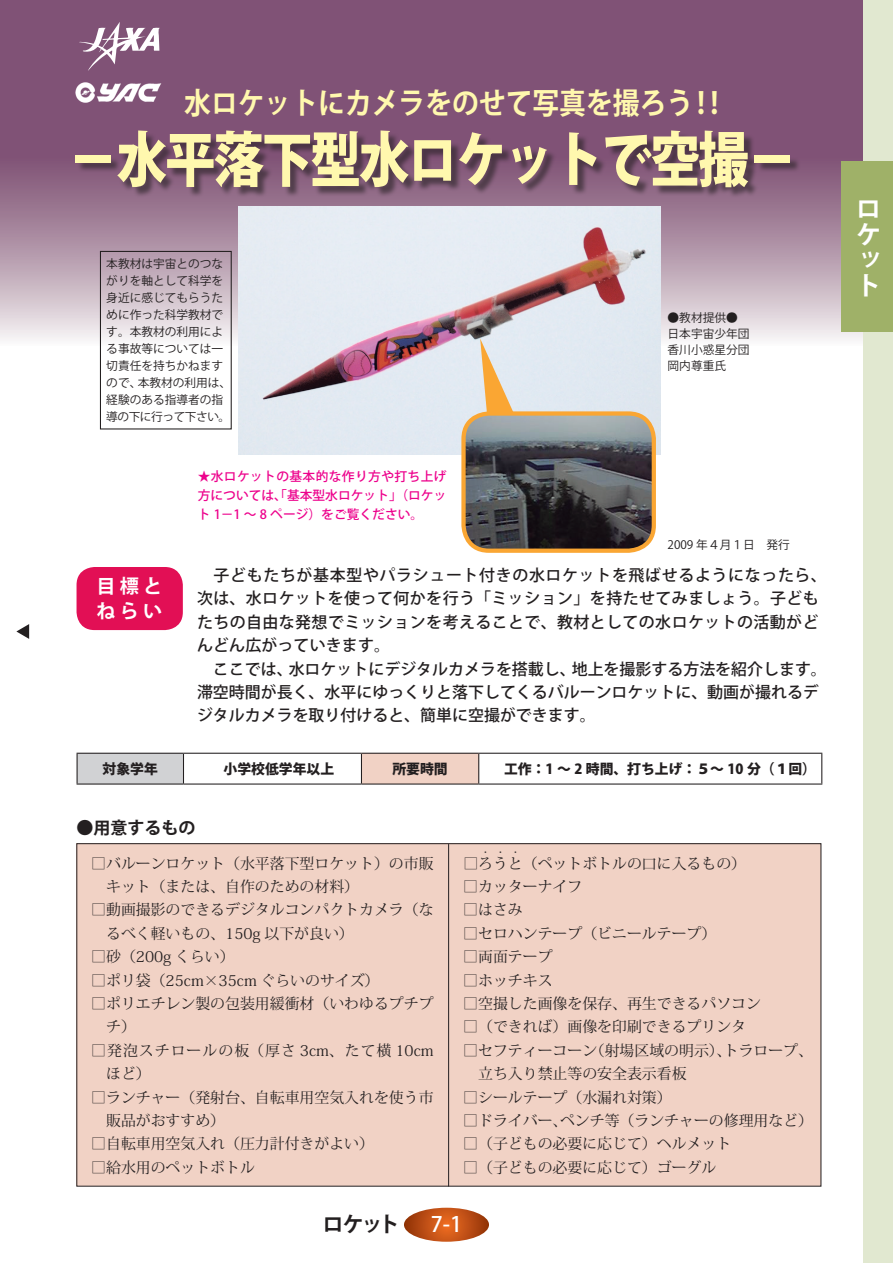
<style>
.page{position:relative;width:893px;height:1263px;background:#fff}
.page>*{position:absolute;margin:0;border:0;box-sizing:border-box;transform-origin:0 0}
.t1{font:800 59.55px "Koz Go Std";letter-spacing:-.04em;color:#fff8ae;scale:.85 1}
.t2{font:700 29.7px "Koz Go Std";color:#fff8ae;scale:.9 1}
.t3{font:700 25.5px/25.5px "Koz Go Std";color:#fff;text-align:justify}
.t4{font:700 21.3px "Koz Go Std";color:#231f20}
.t5{font:500 21.3px "Koz Go Std";color:#fff}
.t6{font:700 19.2px/25.5px "Koz Go Std";letter-spacing:.22em;color:#fff}
.t7{font:700 16.95px "Koz Go Std";color:#231f20}
.t8{font:500 15.9px/23.4px "Koz Go Std";letter-spacing:.025em;color:#231f20}
.t9{font:14.85px/23.4px "Koz Min Std";color:#231f20}
.t10{font:14.85px/23.4px "Koz Min Std";letter-spacing:.07em;color:#231f20}
.t11{font:800 13.8px "Koz Go Std";color:#231f20}
.t12{font:500 12.75px/19.2px "Koz Go Std";color:#ed028c;text-align:justify}
.t13{font:11.7px/17px "Koz Go Std";color:#231f20}
.t14{font:7.5px "Koz Min Std";color:#231f20}
</style>
<div class="page">
<svg style="left:404px;top:1208px;width:85px;height:34px;background:#c15218"></svg>
<div style="left:0;top:0;width:893px;height:157px;background:#805276"></div>
<div style="left:0;top:157px;width:893px;height:188px;background:linear-gradient(to bottom,#7b4c6e,#f2eef0)"></div>
<div style="left:863px;top:0;width:30px;height:1263px;background:#e1e8d0"></div>
<div style="left:842px;top:162px;width:51px;height:170px;background:#9fb168"></div>
<div style="left:77px;top:132px;width:723px;height:66px;background:#231f20;opacity:.57"></div>
<div style="left:77px;top:753px;width:106px;height:31px;background:#d1d2d4"></div>
<div style="left:361px;top:753px;width:118px;height:31px;background:#f1d2c5"></div>
<hr style="left:77px;top:753px;width:106px;height:1px;background:#231f20">
<svg style="left:77px;top:754px;width:1px;height:29px"></svg>
<hr style="left:183px;top:753px;width:178px;height:1px;background:#231f20">
<svg style="left:183px;top:754px;width:1px;height:29px"></svg>
<hr style="left:361px;top:753px;width:118px;height:1px;background:#231f20">
<svg style="left:361px;top:754px;width:1px;height:29px"></svg>
<hr style="left:479px;top:753px;width:343px;height:1px;background:#231f20">
<svg style="left:478px;top:754px;width:1px;height:29px"></svg>
<svg style="left:821px;top:754px;width:1px;height:29px"></svg>
<hr style="left:77px;top:783px;width:106px;height:1px;background:#231f20">
<hr style="left:183px;top:783px;width:178px;height:1px;background:#231f20">
<hr style="left:361px;top:783px;width:118px;height:1px;background:#231f20">
<hr style="left:479px;top:783px;width:343px;height:1px;background:#231f20">
<div style="left:77px;top:567px;width:106px;height:63px;background:#e20f55;border-radius:18px"></div>
<img style="left:79px;top:22px;width:81px;height:49px">
<div style="left:100px;top:251px;width:132px;height:178px;border:1px solid #231f20"></div>
<svg style="left:16px;top:624px;width:13px;height:15px"></svg>
<img style="left:75px;top:82px;width:87px;height:21px">
<div style="left:77px;top:844px;width:744px;height:342px;background:#f1d2c5"></div>
<hr style="left:448px;top:844px;width:1px;height:342px;background:#231f20">
<img style="left:238px;top:206px;width:422px;height:248px">
<img style="left:463px;top:413px;width:191px;height:135px">
<div style="left:461px;top:411px;width:195px;height:142px;border:4px solid #faa633;border-radius:26px"></div>
<svg style="left:480px;top:338px;width:34px;height:76px;background:#ebcea5"></svg>
<h2 class="t2" style="left:184px;top:84px;width:606px">水ロケットにカメラをのせて写真を撮ろう！！</h2>
<h1 class="t1" style="left:68px;top:121px;width:859px">－水平落下型水ロケットで空撮－</h1>
<p class="t13" style="left:106px;top:255px;width:126px">本教材は宇宙とのつながりを軸として科学を身近に感じてもらうために作った科学教材です。本教材の利用による事故等については一切責任を持ちかねますので、本教材の利用は、経験のある指導者の指導の下に行って下さい。</p>
<p class="t12" style="left:198px;top:467px;width:250px">★水ロケットの基本的な作り方や打ち上げ方については、「基本型水ロケット」（ロケット 1－1 〜 8 ページ）をご覧ください。</p>
<p class="t13" style="left:668px;top:310px;width:95px;line-height:15.9px">●教材提供●<br>日本宇宙少年団香川小惑星分団　岡内尊重氏</p>
<p class="t13" style="left:668px;top:537px;width:124px">2009 年４月１日　発行</p>
<p class="t6" style="left:96px;top:574px;width:67px">目標とねらい</p>
<p class="t8" style="left:197px;top:564px;width:631px">　子どもたちが基本型やパラシュート付きの水ロケットを飛ばせるようになったら、次は、水ロケットを使って何かを行う「ミッション」を持たせてみましょう。子どもたちの自由な発想でミッションを考えることで、教材としての水ロケットの活動がどんどん広がっていきます。<br>　ここでは、水ロケットにデジタルカメラを搭載し、地上を撮影する方法を紹介します。滞空時間が長く、水平にゆっくりと落下してくるバルーンロケットに、動画が撮れるデジタルカメラを取り付けると、簡単に空撮ができます。</p>
<p class="t11" style="left:103px;top:760px;width:57px">対象学年</p>
<p class="t11" style="left:224px;top:760px;width:112px">小学校低学年以上</p>
<p class="t11" style="left:392px;top:760px;width:57px">所要時間</p>
<p class="t11" style="left:504px;top:760px;width:313px">工作：1 ～ 2 時間、打ち上げ：５〜 10 分（１回）</p>
<p class="t7" style="left:77px;top:817px;width:121px">●用意するもの</p>
<p class="t9" style="left:106px;top:852px;width:329px;text-indent:-15px">□バルーンロケット（水平落下型ロケット）の市販キット（または、自作のための材料）</p>
<p class="t9" style="left:106px;top:898px;width:329px;text-indent:-15px">□動画撮影のできるデジタルコンパクトカメラ（なるべく軽いもの、150g 以下が良い）</p>
<p class="t9" style="left:91px;top:945px;width:145px">□砂（200g くらい）</p>
<p class="t9" style="left:91px;top:968px;width:290px">□ポリ袋（25cm×35cm ぐらいのサイズ）</p>
<p class="t9" style="left:106px;top:992px;width:329px;text-indent:-15px">□ポリエチレン製の包装用緩衝材（いわゆるプチプチ）</p>
<p class="t10" style="left:106px;top:1039px;width:329px;text-indent:-15px">□発泡スチロールの板（厚さ 3cm、たて横 10cmほど）</p>
<p class="t9" style="left:106px;top:1085px;width:329px;text-indent:-15px">□ランチャー（発射台、自転車用空気入れを使う市販品がおすすめ）</p>
<p class="t9" style="left:91px;top:1132px;width:284px">□自転車用空気入れ（圧力計付きがよい）</p>
<p class="t9" style="left:91px;top:1156px;width:165px">□給水用のペットボトル</p>
<p class="t14" style="left:482px;top:847px;width:9px">・</p>
<p class="t14" style="left:497px;top:847px;width:9px">・</p>
<p class="t14" style="left:512px;top:847px;width:9px">・</p>
<p class="t9" style="left:463px;top:875px;width:121px">□カッターナイフ</p>
<p class="t9" style="left:463px;top:898px;width:61px">□はさみ</p>
<p class="t9" style="left:463px;top:922px;width:254px">□セロハンテープ（ビニールテープ）</p>
<p class="t9" style="left:463px;top:945px;width:91px">□両面テープ</p>
<p class="t9" style="left:463px;top:968px;width:91px">□ホッチキス</p>
<p class="t9" style="left:463px;top:992px;width:299px">□空撮した画像を保存、再生できるパソコン</p>
<p class="t9" style="left:463px;top:1015px;width:284px">□（できれば）画像を印刷できるプリンタ</p>
<p class="t9" style="left:478px;top:1039px;width:336px;text-indent:-15px">□セフティーコーン（射場区域の明示）、トラロープ、立ち入り禁止等の安全表示看板</p>
<p class="t9" style="left:463px;top:1085px;width:210px">□シールテープ（水漏れ対策）</p>
<p class="t9" style="left:463px;top:1109px;width:351px">□ドライバー、ペンチ等（ランチャーの修理用など）</p>
<p class="t9" style="left:463px;top:1132px;width:269px">□（子どもの必要に応じて）ヘルメット</p>
<p class="t9" style="left:463px;top:1156px;width:254px">□（子どもの必要に応じて）ゴーグル</p>
<p class="t9" style="left:463px;top:852px;width:284px">□ろうと（ペットボトルの口に入るもの）</p>
<h3 class="t4" style="left:322px;top:1210px;width:79px">ロケット</h3>
<h3 class="t5" style="left:431px;top:1211px;width:33px">7-1</h3>
<h3 class="t3" style="left:856px;top:198px;width:25px">ロケット</h3>
</div>
